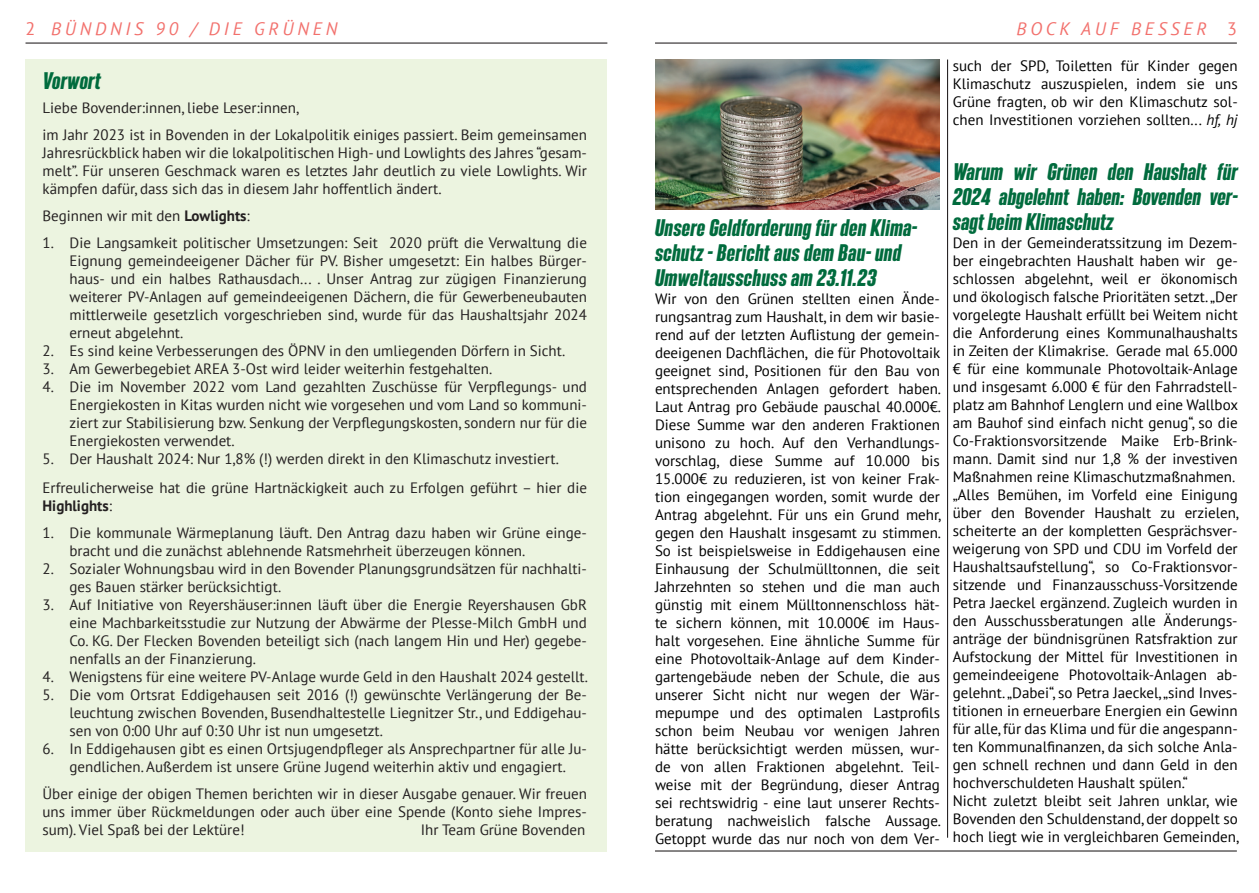
<style>
.page{position:relative;width:1259px;height:893px;background:#fff}
.page>*{position:absolute;margin:0;border:0;box-sizing:border-box;transform-origin:0 0}
.t1{font:italic 700 21px/25.2px "Bereit";letter-spacing:.01em;color:#006b3d;text-align:justify}
.t2{font:italic 18px "PT Sans";letter-spacing:.21em;color:#f2706c}
.t3{font:15px/18px "PT Sans";color:#000;text-align:justify}
.t4{font:15px/18px "PT Sans";color:#231f20;text-align:justify}
.t5{font:700 15px "PT Sans";color:#231f20}
.s1{font-style:normal}
.s2{font-weight:700}
.s3{font-weight:400}
.s4{font-style:italic}
</style>
<div class="page">
<div style="left:26px;top:60px;width:581px;height:791px;background:#ecf4e0"></div>
<hr style="left:26px;top:43px;width:581px;height:1px;background:#231f20">
<hr style="left:947px;top:60px;width:1px;height:778px;background:#231f20">
<hr style="left:655px;top:43px;width:581px;height:1px;background:#231f20">
<hr style="left:655px;top:850px;width:581px;height:1px;background:#231f20">
<img style="left:655px;top:60px;width:284px;height:149px">
<p class="t2" style="left:26px;top:17px;width:313px"><span class="s1">2</span> BÜNDNIS 90 / DIE GRÜNEN</p>
<p class="t2" style="left:1016px;top:17px;width:222px">BOCK AUF BESSER <span class="s1">3</span></p>
<h1 class="t1" style="left:43px;top:68px;width:60px">Vorwort</h1>
<p class="t4" style="left:43px;top:94px;width:546px;line-height:27px">Liebe Bovender:innen, liebe Leser:innen,<br>im Jahr 2023 ist in Bovenden in der Lokalpolitik einiges passiert. Beim gemeinsamen</p>
<p class="t4" style="left:43px;top:144px;width:546px">Jahresrückblick haben wir die lokalpolitischen High- und Lowlights des Jahres “gesam&shy;melt”. Für unseren Geschmack waren es letztes Jahr deutlich zu viele Lowlights. Wir kämpfen dafür, dass sich das in diesem Jahr hoffentlich ändert.</p>
<p class="t4" style="left:43px;top:207px;width:209px">Beginnen wir mit den <span class="s2">Lowlights</span>:</p>
<p class="t4" style="left:70px;top:234px;width:519px;text-indent:-27px">1. Die Langsamkeit politischer Umsetzungen: Seit 2020 prüft die Verwaltung die Eignung gemeindeeigener Dächer für PV. Bisher umgesetzt: Ein halbes Bürger&shy;haus- und ein halbes Rathausdach... . Unser Antrag zur zügigen Finanzierung weiterer PV-Anlagen auf gemeindeeigenen Dächern, die für Gewerbeneubauten mittlerweile gesetzlich vorgeschrieben sind, wurde für das Haushaltsjahr 2024 erneut abgelehnt.</p>
<p class="t4" style="left:43px;top:342px;width:524px">2. Es sind keine Verbesserungen des ÖPNV in den umliegenden Dörfern in Sicht.</p>
<p class="t4" style="left:43px;top:360px;width:451px">3. Am Gewerbegebiet AREA 3-Ost wird leider weiterhin festgehalten.</p>
<p class="t4" style="left:70px;top:378px;width:519px;text-indent:-27px">4. Die im November 2022 vom Land gezahlten Zuschüsse für Verpflegungs- und Energiekosten in Kitas wurden nicht wie vorgesehen und vom Land so kommuni&shy;ziert zur Stabilisierung bzw. Senkung der Verpflegungskosten, sondern nur für die Energiekosten verwendet.</p>
<p class="t4" style="left:43px;top:444px;width:546px;line-height:28.8px">5. Der Haushalt 2024: Nur 1,8% (!) werden direkt in den Klimaschutz investiert.<br>Erfreulicherweise hat die grüne Hartnäckigkeit auch zu Erfolgen geführt – hier die</p>
<p class="t5" style="left:43px;top:496px;width:71px">Highlights<span class="s3">:</span></p>
<p class="t4" style="left:70px;top:523px;width:519px;text-indent:-27px">1. Die kommunale Wärmeplanung läuft. Den Antrag dazu haben wir Grüne einge&shy;bracht und die zunächst ablehnende Ratsmehrheit überzeugen können.</p>
<p class="t4" style="left:70px;top:559px;width:519px;text-indent:-27px">2. Sozialer Wohnungsbau wird in den Bovender Planungsgrundsätzen für nachhalti&shy;ges Bauen stärker berücksichtigt.</p>
<p class="t4" style="left:70px;top:595px;width:519px;text-indent:-27px">3. Auf Initiative von Reyershäuser:innen läuft über die Energie Reyershausen GbR eine Machbarkeitsstudie zur Nutzung der Abwärme der Plesse-Milch GmbH und Co. KG. Der Flecken Bovenden beteiligt sich (nach langem Hin und Her) gegebe&shy;nenfalls an der Finanzierung.</p>
<p class="t4" style="left:43px;top:667px;width:547px">4. Wenigstens für eine weitere PV-Anlage wurde Geld in den Haushalt 2024 gestellt.</p>
<p class="t4" style="left:70px;top:685px;width:519px;text-indent:-27px">5. Die vom Ortsrat Eddigehausen seit 2016 (!) gewünschte Verlängerung der Be&shy;leuchtung zwischen Bovenden, Busendhaltestelle Liegnitzer Str., und Eddigehau&shy;sen von 0:00 Uhr auf 0:30 Uhr ist nun umgesetzt.</p>
<p class="t4" style="left:43px;top:739px;width:546px;text-align:center">6. In Eddigehausen gibt es einen Ortsjugendpfleger als Ansprechpartner für alle Ju&shy;gendlichen. Außerdem ist unsere Grüne Jugend weiterhin aktiv und engagiert.</p>
<p class="t4" style="left:43px;top:784px;width:546px">Über einige der obigen Themen berichten wir in dieser Ausgabe genauer. Wir freuen uns immer über Rückmeldungen oder auch über eine Spende (Konto siehe Impres&shy;sum). Viel Spaß bei der Lektüre!</p>
<p class="t4" style="left:421px;top:820px;width:166px">Ihr Team Grüne Bovenden</p>
<h1 class="t1" style="left:655px;top:215px;width:264px;text-align:left">Unsere Geldforderung für den Klima&shy;schutz - Bericht aus dem Bau- und<br>Umweltausschuss am 23.11.23</h1>
<p class="t3" style="left:655px;top:289px;width:288px">Wir von den Grünen stellten einen Ände&shy;rungsantrag zum Haushalt, in dem wir basie&shy;rend auf der letzten Auflistung der gemein&shy;deeigenen Dachflächen, die für Photovoltaik geeignet sind, Positionen für den Bau von entsprechenden Anlagen gefordert haben.<br>Laut Antrag pro Gebäude pauschal 40.000€.<br>Diese Summe war den anderen Fraktionen unisono zu hoch. Auf den Verhandlungs&shy;vorschlag, diese Summe auf 10.000 bis 15.000€ zu reduzieren, ist von keiner Frak&shy;tion eingegangen worden, somit wurde der Antrag abgelehnt. Für uns ein Grund mehr, gegen den Haushalt insgesamt zu stimmen.<br>So ist beispielsweise in Eddigehausen eine Einhausung der Schulmülltonnen, die seit Jahrzehnten so stehen und die man auch günstig mit einem Mülltonnenschloss hät&shy;te sichern können, mit 10.000€ im Haus&shy;halt vorgesehen. Eine ähnliche Summe für eine Photovoltaik-Anlage auf dem Kinder&shy;gartengebäude neben der Schule, die aus unserer Sicht nicht nur wegen der Wär&shy;mepumpe und des optimalen Lastprofils schon beim Neubau vor wenigen Jahren hätte berücksichtigt werden müssen, wur&shy;de von allen Fraktionen abgelehnt. Teil&shy;weise mit der Begründung, dieser Antrag sei rechtswidrig - eine laut unserer Rechts&shy;beratung nachweislich falsche Aussage.<br>Getoppt wurde das nur noch von dem Ver-</p>
<p class="t3" style="left:952px;top:56px;width:286px">such der SPD, Toiletten für Kinder gegen Klimaschutz auszuspielen, indem sie uns Grüne fragten, ob wir den Klimaschutz sol&shy;chen Investitionen vorziehen sollten... <span class="s4">hf, hj</span></p>
<h1 class="t1" style="left:952px;top:159px;width:287px">Warum wir Grünen den Haushalt für 2024 abgelehnt haben: Bovenden ver&shy;sagt beim Klimaschutz</h1>
<p class="t3" style="left:952px;top:234px;width:288px;text-align:left">Den in der Gemeinderatssitzung im Dezem&shy;ber eingebrachten Haushalt haben wir ge&shy;schlossen abgelehnt, weil er ökonomisch und ökologisch falsche Prioritäten setzt. „Der vorgelegte Haushalt erfüllt bei Weitem nicht die Anforderung eines Kommunalhaushalts in Zeiten der Klimakrise. Gerade mal 65.000 € für eine kommunale Photovoltaik-Anlage und insgesamt 6.000 € für den Fahrradstell&shy;platz am Bahnhof Lenglern und eine Wallbox am Bauhof sind einfach nicht genug“, so die Co-Fraktionsvorsitzende Maike Erb-Brink&shy;mann. Damit sind nur 1,8 % der investiven Maßnahmen reine Klimaschutzmaßnahmen. „Alles Bemühen, im Vorfeld eine Einigung über den Bovender Haushalt zu erzielen, scheiterte an der kompletten Gesprächsver&shy;weigerung von SPD und CDU im Vorfeld der Haushaltsaufstellung“, so Co-Fraktionsvor&shy;sitzende und Finanzausschuss-Vorsitzende Petra Jaeckel ergänzend. Zugleich wurden in den Ausschussberatungen alle Änderungs&shy;anträge der bündnisgrünen Ratsfraktion zur Aufstockung der Mittel für Investitionen in gemeindeeigene Photovoltaik-Anlagen ab&shy;gelehnt. „Dabei“, so Petra Jaeckel, „sind Inves&shy;titionen in erneuerbare Energien ein Gewinn für alle, für das Klima und für die angespann&shy;ten Kommunalfinanzen, da sich solche Anla&shy;gen schnell rechnen und dann Geld in den hochverschuldeten Haushalt spülen.“<br>Nicht zuletzt bleibt seit Jahren unklar, wie Bovenden den Schuldenstand, der doppelt so hoch liegt wie in vergleichbaren Gemeinden,</p>
</div>
